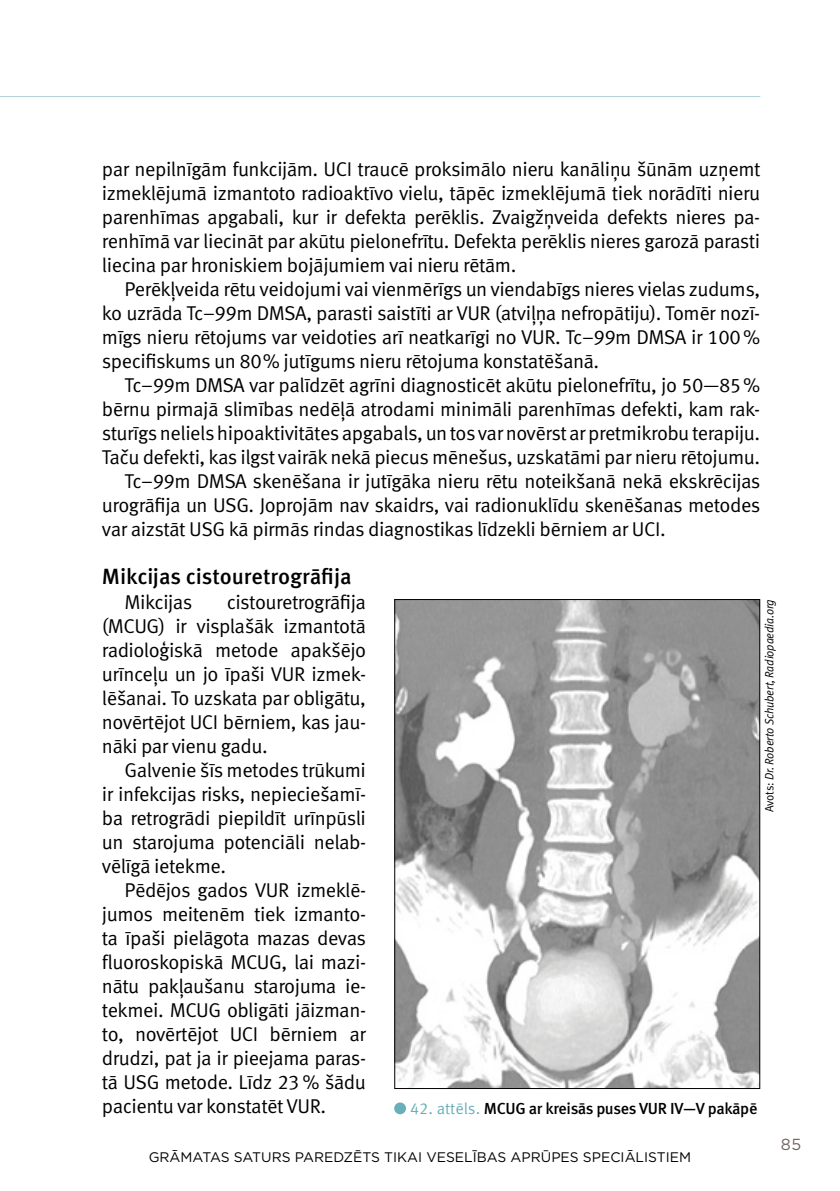
<style>
.page{position:relative;width:840px;height:1191px;background:#fff}
.page>*{position:absolute;margin:0;border:0;box-sizing:border-box;transform-origin:0 0}
.t1{font:500 22px "Meta Pro";color:#000}
.t2{font:20px/24px "Meta Pro";letter-spacing:-.025em;color:#000;text-align:justify}
.t3{font:500 16px "Meta Pro";letter-spacing:-.02em;color:#000}
.t4{font:16px "Gotham";color:#72635d}
.t5{font:13.8px "Gotham";color:#000}
.t6{font:italic 12px "Meta Pro";letter-spacing:-.02em;color:#000;scale:.95 1}
.s1{font-style:normal}
.s2{font-weight:400;color:#69afb9}
</style>
<div class="page">
<hr style="left:0;top:96px;width:759px;height:1px;background:#aed2d7">
<img style="left:396px;top:601px;width:361px;height:485px">
<div style="left:394px;top:1102px;width:12px;height:12px;background:#69afb9;border-radius:50%"></div>
<p class="t2" style="left:102px;top:158px;width:659px">par nepilnīgām funkcijām. Uci traucē proksimālo nieru kanāliņu šūnām uzņemt izmeklējumā izmantoto radioaktīvo vielu, tāpēc izmeklējumā tiek norādīti nieru parenhīmas apgabali, kur ir defekta perēklis. zvaigžņveida defekts nieres pa&shy;renhīmā var liecināt par akūtu pielonefrītu. defekta perēklis nieres garozā parasti liecina par hroniskiem bojājumiem vai nieru rētām.</p>
<p class="t2" style="left:102px;top:278px;width:659px;text-indent:23px">Perēkļveida rētu veidojumi vai vienmērīgs un viendabīgs nieres vielas zudums, ko uzrāda Tc–99m dmSa, parasti saistīti ar VUr (atviļņa nefropātiju). Tomēr nozī&shy;mīgs nieru rētojums var veidoties arī neatkarīgi no VUr. Tc–99m dmSa ir 100 % specifiskums un 80 % jutīgums nieru rētojuma konstatēšanā.</p>
<p class="t2" style="left:124px;top:374px;width:636px">Tc–99m dmSa var palīdzēt agrīni diagnosticēt akūtu pielonefrītu, jo 50—85 %</p>
<p class="t2" style="left:102px;top:398px;width:659px">bērnu pirmajā slimības nedēļā atrodami minimāli parenhīmas defekti, kam rak-</p>
<p class="t2" style="left:102px;top:422px;width:659px">sturīgs neliels hipoaktivitātes apgabals, un tos var novērst ar pretmikrobu terapiju.</p>
<p class="t2" style="left:102px;top:446px;width:659px">Taču defekti, kas ilgst vairāk nekā piecus mēnešus, uzskatāmi par nieru rētojumu.</p>
<p class="t2" style="left:124px;top:470px;width:637px">Tc–99m dmSa skenēšana ir jutīgāka nieru rētu noteikšanā nekā ekskrēcijas</p>
<p class="t2" style="left:102px;top:494px;width:659px">urogrāfija un USG. Joprojām nav skaidrs, vai radionuklīdu skenēšanas metodes</p>
<p class="t2" style="left:102px;top:518px;width:565px">var aizstāt USG kā pirmās rindas diagnostikas līdzekli bērniem ar Uci.</p>
<p class="t1" style="left:102px;top:563px;width:251px">mikcijas cistouretrogrāfija</p>
<p class="t2" style="left:124px;top:590px;width:69px">mikcijas</p>
<p class="t2" style="left:102px;top:590px;width:265px;text-indent:125px">cistouretrogrāfija (mcUG) ir visplašāk izmantotā radioloģiskā metode apakšējo urīnceļu un jo īpaši VUr izmek&shy;lēšanai. To uzskata par obligātu, novērtējot Uci bērniem, kas jau&shy;nāki par vienu gadu.</p>
<p class="t2" style="left:102px;top:758px;width:265px;text-indent:23px">Galvenie šīs metodes trūkumi ir infekcijas risks, nepieciešamī&shy;ba retrogrādi piepildīt urīnpūsli un starojuma potenciāli nelab&shy;vēlīgā ietekme.</p>
<p class="t2" style="left:102px;top:878px;width:266px;text-indent:23px">Pēdējos gados VUr izmeklē&shy;jumos meitenēm tiek izmanto&shy;ta īpaši pielāgota mazas devas fluoroskopiskā mcUG, lai mazi&shy;nātu pakļaušanu starojuma ie&shy;tekmei. mcUG obligāti jāizman&shy;to, novērtējot Uci bērniem ar drudzi, pat ja ir pieejama paras&shy;tā USG metode. Līdz 23 % šādu pacientu var konstatēt VUr.</p>
<p class="t6" style="left:761px;top:812px;width:226px;rotate:-90deg"><span class="s1">avots:</span> Dr. Roberto Schubert, Radiopaedia.org</p>
<p class="t3" style="left:410px;top:1098px;width:348px"><span class="s2">42. attēls.</span> mcug ar kreisās puses vur iv—v pakāpē</p>
<p class="t5" style="left:149px;top:1148px;width:543px">GRĀMATAS SATURS PAREDZĒTS TIKAI VESELĪBAS APRŪPES SPECIĀLISTIEM</p>
<p class="t4" style="left:780px;top:1134px;width:22px">85</p>
</div>
